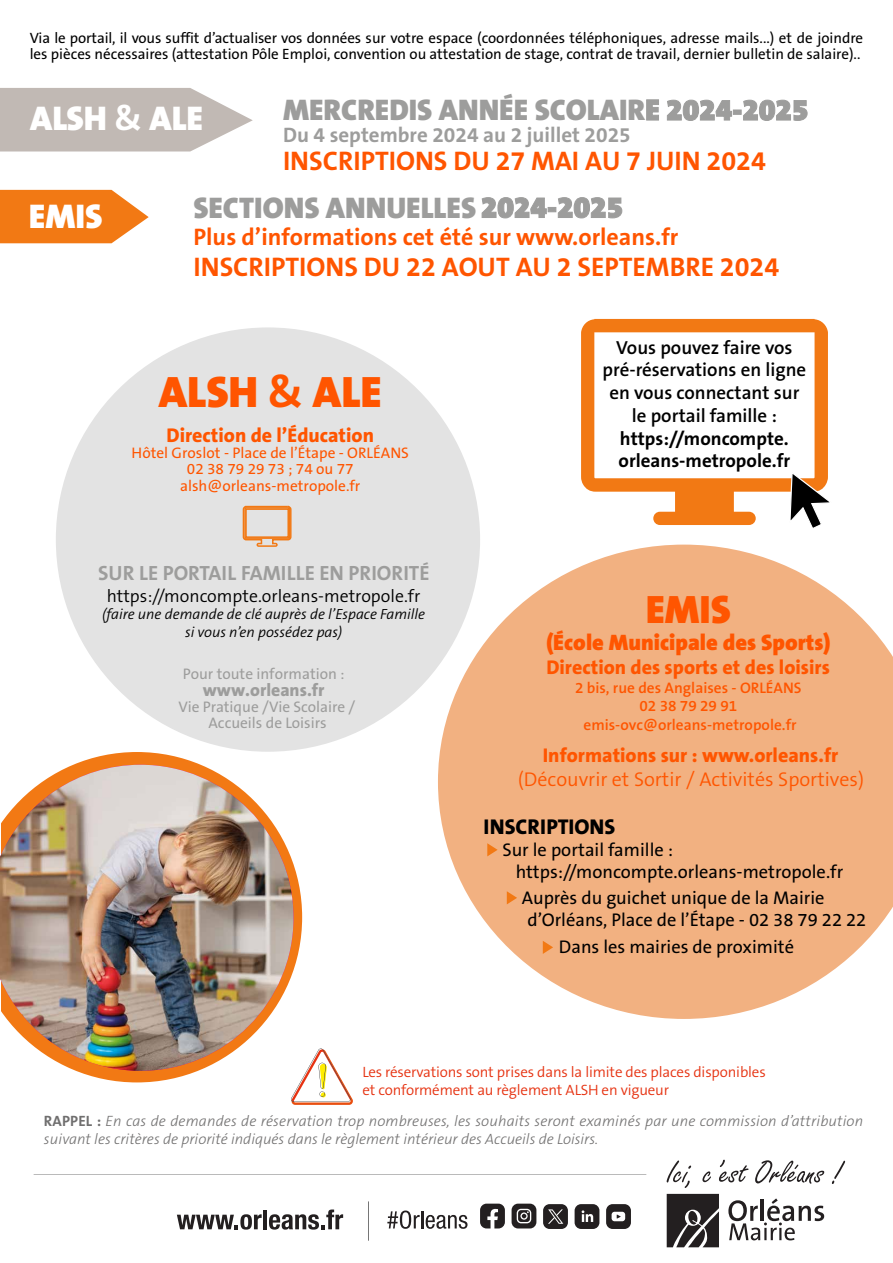
<style>
.page{position:relative;width:893px;height:1263px;background:#fff}
.page>*{position:absolute;margin:0;border:0;box-sizing:border-box;transform-origin:0 0}
.t1{font:900 44.25px "The Sans B9";color:#f50}
.t2{font:900 39.9px "The Sans B9";color:#f50}
.t3{font:900 34.5px "The Sans B9";color:#fff}
.t4{font:900 30px "The Sans B9";color:#9d9d9c}
.t5{font:700 27px "The Sans B7";color:#f50}
.t6{font:700 24px "The Sans B7";color:#f50}
.t7{font:900 22.5px "The Sans B9";color:#f50}
.t8{font:800 21.45px "The Sans B8";color:#000}
.t9{font:700 21px "The Sans B7";color:#9d9d9c}
.t10{font:700 20.7px "The Sans B7";color:#9d9d9c}
.t11{font:800 19.95px "The Sans B8";color:#f50}
.t12{font:300 19.95px "The Sans B4";color:#f50}
.t13{font:600 18.9px/22.8px "The Sans B6";color:#000;text-align:center}
.t14{font:700 18.9px/22.8px "The Sans B7";color:#000}
.t15{font:18.45px/22px "The Sans B5 Plain";color:#000}
.t16{font:300 17.7px "The Sans B4";color:#000}
.t17{font:800 17.7px "The Sans B8";color:#9d9d9c}
.t18{font:15.3px/16.2px "The Sans B5 Plain";color:#f50;text-align:center}
.t19{font:600 15.3px/18.5px "The Sans B6";color:#f50;text-align:center}
.t20{font:15.3px/16.2px "The Sans B5 Plain";color:#9d9d9c;text-align:center}
.t21{font:15px/16.5px "The Sans B5 Plain";color:#000}
.t22{font:italic 300 15px/18px "The Sans B3";color:#706f6f}
.t23{font:300 15px/18px "The Sans B4";letter-spacing:-.01em;color:#e63312}
.t24{font:italic 300 14.7px/17.7px "The Sans B4";color:#000;text-align:center}
.s1{font-family:"The Sans B7";font-weight:700}
.s2{font-family:"The Sans B7";font-weight:700;font-style:normal}
</style>
<div class="page">
<svg style="left:0;top:190px;width:149px;height:53px;background:#f38931"></svg>
<svg style="left:0;top:88px;width:253px;height:63px;background:#c8c1bd"></svg>
<div style="left:56px;top:327px;width:424px;height:425px;background:#e3e3e3;border-radius:50%"></div>
<svg style="left:242px;top:505px;width:50px;height:42px"></svg>
<div style="left:244px;top:507px;width:46px;height:32px;border:2px solid #f27914"></div>
<svg style="left:581px;top:319px;width:247px;height:206px"></svg>
<svg style="left:789px;top:470px;width:41px;height:58px"></svg>
<svg style="left:438px;top:545px;width:455px;height:474px;fill:#f2b181"></svg>
<svg style="left:487px;top:843px;width:11px;height:13px"></svg>
<svg style="left:291px;top:1048px;width:62px;height:57px"></svg>
<svg style="left:73px;top:752px;width:229px;height:330px"></svg>
<img style="left:0;top:765px;width:293px;height:306px">
<svg style="left:507px;top:891px;width:10px;height:13px"></svg>
<svg style="left:543px;top:941px;width:10px;height:13px"></svg>
<hr style="left:0;top:0;width:40px;height:1px;background:#000">
<hr style="left:892px;top:1222px;width:1px;height:41px;background:#000">
<svg style="left:667px;top:1194px;width:52px;height:53px;background:#403d3e"></svg>
<svg style="left:728px;top:1198px;width:96px;height:42px"></svg>
<svg style="left:667px;top:1160px;width:24px;height:28px"></svg>
<svg style="left:702px;top:1171px;width:9px;height:11px"></svg>
<svg style="left:719px;top:1160px;width:29px;height:22px"></svg>
<svg style="left:755px;top:1160px;width:69px;height:24px"></svg>
<svg style="left:832px;top:1161px;width:13px;height:23px"></svg>
<svg style="left:480px;top:1203px;width:25px;height:25px"></svg>
<svg style="left:512px;top:1203px;width:24px;height:25px"></svg>
<div style="left:543px;top:1204px;width:25px;height:25px;background:#231f20;border-radius:7px"></div>
<svg style="left:575px;top:1204px;width:24px;height:25px"></svg>
<svg style="left:606px;top:1204px;width:25px;height:25px"></svg>
<svg style="left:548px;top:1209px;width:15px;height:15px"></svg>
<svg style="left:387px;top:1210px;width:80px;height:19px"></svg>
<svg style="left:177px;top:1214px;width:85px;height:15px"></svg>
<hr style="left:263px;top:1210px;width:4px;height:19px;background:#231f20">
<svg style="left:269px;top:1209px;width:74px;height:20px"></svg>
<hr style="left:368px;top:1201px;width:1px;height:40px;background:#000">
<hr style="left:34px;top:1173px;width:612px;height:3px;background:#000">
<p class="t21" style="left:30px;top:30px;width:835px">Via le portail, il vous suffit d’actualiser vos données sur votre espace (coordonnées téléphoniques, adresse mails...) et de joindre les pièces nécessaires (attestation Pôle Emploi, convention ou attestation de stage, contrat de travail, dernier bulletin de salaire)..</p>
<h3 class="t3" style="left:30px;top:100px;width:174px">ALSH <span class="s1">&amp;</span> ALE</h3>
<h3 class="t4" style="left:283px;top:94px;width:527px">MERCREDIS ANNÉE SCOLAIRE 2024-2025</h3>
<h3 class="t9" style="left:283px;top:124px;width:349px">Du 4 septembre 2024 au 2 juillet 2025</h3>
<h3 class="t5" style="left:283px;top:147px;width:484px">INSCRIPTIONS DU 27 MAI AU 7 JUIN 2024</h3>
<h3 class="t3" style="left:29px;top:198px;width:75px">EMIS</h3>
<h3 class="t4" style="left:194px;top:191px;width:431px">SECTIONS ANNUELLES 2024-2025</h3>
<h3 class="t6" style="left:194px;top:225px;width:486px">Plus d’informations cet été sur www.orleans.fr</h3>
<h3 class="t5" style="left:194px;top:252px;width:587px">INSCRIPTIONS DU 22 AOUT AU 2 SEPTEMBRE 2024</h3>
<h1 class="t1" style="left:159px;top:368px;width:224px">ALSH <span class="s1">&amp;</span> ALE</h1>
<h3 class="t11" style="left:167px;top:425px;width:209px">Direction de l’Éducation</h3>
<p class="t18" style="left:132px;top:446px;width:279px">Hôtel Groslot - Place de l’Étape - ORLÉANS<br>02 38 79 29 73 ; 74 ou 77 alsh@orleans-metropole.fr</p>
<h3 class="t10" style="left:98px;top:562px;width:333px">SUR LE PORTAIL FAMILLE EN PRIORITÉ</h3>
<p class="t16" style="left:107px;top:586px;width:315px">https://moncompte.orleans-metropole.fr</p>
<p class="t24" style="left:102px;top:606px;width:325px">(faire une demande de clé auprès de l’Espace Famille si vous n’en possédez pas)</p>
<p class="t20" style="left:183px;top:666px;width:163px">Pour toute information :</p>
<p class="t17" style="left:203px;top:680px;width:123px">www.orleans.fr</p>
<p class="t20" style="left:179px;top:699px;width:178px">Vie Pratique /Vie Scolaire /<br>Accueils de Loisirs</p>
<p class="t13" style="left:603px;top:336px;width:205px">Vous pouvez faire vos pré-réservations en ligne en vous connectant sur le portail famille :</p>
<p class="t14" style="left:619px;top:427px;width:173px">https://moncompte. orleans-metropole.fr</p>
<h2 class="t2" style="left:646px;top:588px;width:87px">EMIS</h2>
<h3 class="t7" style="left:546px;top:631px;width:286px">(École Municipale des Sports)</h3>
<h3 class="t11" style="left:546px;top:657px;width:285px">Direction des sports et des loisirs</h3>
<p class="t19" style="left:575px;top:679px;width:228px">2 bis, rue des Anglaises - ORLÉANS<br>02 38 79 29 91 emis-ovc@orleans-metropole.fr</p>
<h3 class="t11" style="left:543px;top:745px;width:297px">Informations sur : www.orleans.fr</h3>
<h3 class="t12" style="left:518px;top:769px;width:348px">(Découvrir et Sortir / Activités Sportives)</h3>
<h3 class="t8" style="left:484px;top:815px;width:133px">INSCRIPTIONS</h3>
<p class="t15" style="left:516px;top:839px;width:329px;text-indent:-13px">Sur le portail famille : https://moncompte.orleans-metropole.fr</p>
<p class="t15" style="left:528px;top:887px;width:340px;text-indent:-6px">Auprès du guichet unique de la Mairie d’Orléans, Place de l’Étape - 02 38 79 22 22</p>
<p class="t15" style="left:559px;top:936px;width:237px">Dans les mairies de proximité</p>
<p class="t23" style="left:362px;top:1064px;width:405px">Les réservations sont prises dans la limite des places disponibles et conformément au règlement ALSH en vigueur</p>
<p class="t22" style="left:44px;top:1113px;width:821px"><span class="s2">RAPPEL :</span> En cas de demandes de réservation trop nombreuses, les souhaits seront examinés par une commission d’attribution suivant les critères de priorité indiqués dans le règlement intérieur des Accueils de Loisirs.</p>
</div>
